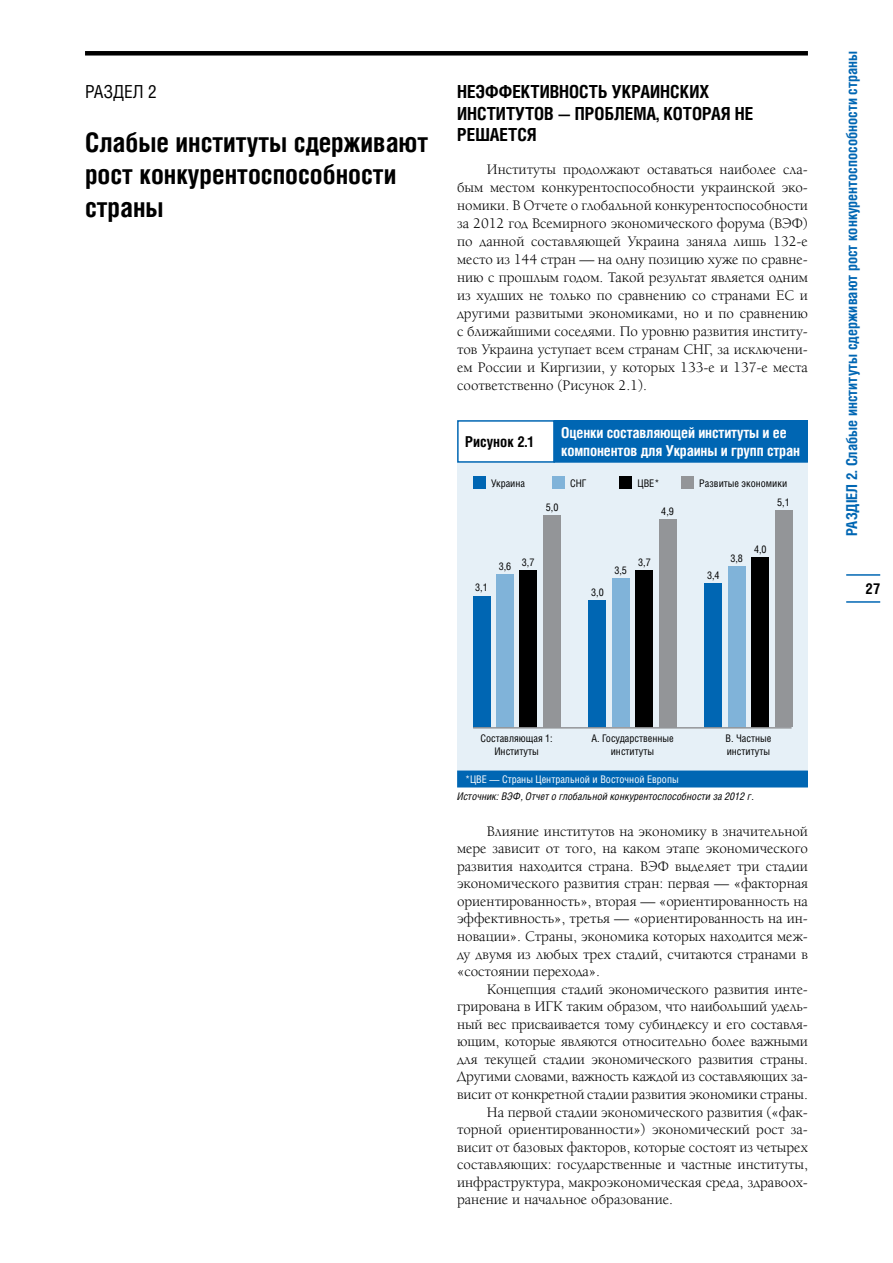
<style>
.page{position:relative;width:893px;height:1263px;background:#fff}
.page>*{position:absolute;margin:0;border:0;box-sizing:border-box;transform-origin:0 0}
.t1{font:700 27px/32.4px "Helios Cond C";color:#000}
.t2{font:700 18px/21.6px "Helios Cond C";color:#000}
.t3{font:18px "Helios Cond C";color:#000}
.t4{font:15px/18px "Alliance C";letter-spacing:-.01em;color:#000;text-align:justify}
.t5{font:700 15px "Helios Cond C";color:#0066b3}
.t6{font:700 15px/18px "Helios Cond C";letter-spacing:-.01em;color:#fff}
.t7{font:700 15px "Helios Cond C";color:#000}
.t8{font:10.5px/12.6px "Helios Cond C";color:#000;text-align:center}
.t9{font:italic 10.5px "Helios Cond C";color:#000}
.t10{font:10.5px "Helios Cond C";color:#fff}
</style>
<div class="page">
<div style="left:85px;top:51px;width:723px;height:5px;background:#000"></div>
<hr style="left:846px;top:574px;width:34px;height:2px;background:#0066b3">
<hr style="left:846px;top:601px;width:34px;height:2px;background:#0066b3">
<div style="left:457px;top:453px;width:351px;height:317px;background:#e6f0f7"></div>
<div style="left:458px;top:421px;width:96px;height:41px;background:#fff"></div>
<div style="left:457px;top:420px;width:98px;height:43px;border:2px solid #0066b3"></div>
<div style="left:554px;top:421px;width:253px;height:41px;background:#0066b3"></div>
<div style="left:553px;top:420px;width:255px;height:43px;border:2px solid #0066b3"></div>
<div style="left:458px;top:771px;width:349px;height:16px;background:#0066b3"></div>
<div style="left:457px;top:770px;width:351px;height:17px;border:2px solid #0066b3"></div>
<div style="left:589px;top:600px;width:17px;height:127px;background:#0066b3"></div>
<div style="left:612px;top:579px;width:17px;height:148px;background:#80b3d9"></div>
<div style="left:636px;top:570px;width:17px;height:157px;background:#000"></div>
<div style="left:659px;top:519px;width:17px;height:208px;background:#939598"></div>
<div style="left:473px;top:476px;width:13px;height:13px;background:#0066b3"></div>
<div style="left:552px;top:476px;width:13px;height:13px;background:#80b3d9"></div>
<div style="left:619px;top:476px;width:13px;height:13px;background:#000"></div>
<div style="left:681px;top:476px;width:13px;height:13px;background:#939598"></div>
<div style="left:473px;top:596px;width:17px;height:131px;background:#0066b3"></div>
<div style="left:496px;top:574px;width:17px;height:153px;background:#80b3d9"></div>
<div style="left:520px;top:570px;width:17px;height:157px;background:#000"></div>
<div style="left:543px;top:515px;width:17px;height:212px;background:#939598"></div>
<div style="left:705px;top:583px;width:17px;height:144px;background:#0066b3"></div>
<div style="left:728px;top:566px;width:17px;height:161px;background:#80b3d9"></div>
<div style="left:752px;top:557px;width:17px;height:170px;background:#000"></div>
<div style="left:775px;top:510px;width:17px;height:217px;background:#939598"></div>
<hr style="left:473px;top:727px;width:319px;height:1px;background:#939598">
<p class="t3" style="left:85px;top:81px;width:20px">Раздел</p>
<p class="t3" style="left:148px;top:81px;width:10px">2</p>
<h1 class="t1" style="left:85px;top:125px;width:345px">Слабые институты сдерживают рост конкурентоспособности страны</h1>
<p class="t2" style="left:457px;top:80px;width:298px">НЕЭФФЕКТИВНОСТЬ УКРАИНСКИХ<br>ИНСТИТУТОВ — ПРОБЛЕМА, КОТОРАЯ НЕ<br>РЕШАЕТСЯ</p>
<p class="t4" style="left:457px;top:160px;width:352px;text-indent:30px">Институты продолжают оставаться наиболее сла&shy;бым местом конкурентоспособности украинской эко&shy;номики. В Отчете о глобальной конкурентоспособности за 2012 год Всемирного экономического форума (ВЭФ) по данной составляющей Украина заняла лишь 132-е место из 144 стран — на одну позицию хуже по сравне&shy;нию с прошлым годом. Такой результат является одним из худших не только по сравнению со странами ЕС и другими развитыми экономиками, но и по сравнению с ближайшими соседями. По уровню развития институ&shy;тов Украина уступает всем странам СНГ, за исключени&shy;ем России и Киргизии, у которых 133-е и 137-е места соответственно (Рисунок 2.1).</p>
<p class="t7" style="left:465px;top:432px;width:71px">Рисунок 2.1</p>
<p class="t6" style="left:561px;top:423px;width:240px">Оценки составляющей институты и ее компонентов для Украины и групп стран</p>
<p class="t8" style="left:491px;top:476px;width:35px">Украина</p>
<p class="t8" style="left:570px;top:476px;width:18px">СНГ</p>
<p class="t8" style="left:637px;top:476px;width:23px">ЦВЕ*</p>
<p class="t8" style="left:699px;top:476px;width:90px">Развитые экономики</p>
<p class="t8" style="left:546px;top:500px;width:14px">5,0</p>
<p class="t8" style="left:475px;top:581px;width:14px">3,1</p>
<p class="t8" style="left:499px;top:558px;width:37px">3,6 3,7</p>
<p class="t8" style="left:661px;top:505px;width:14px">4,9</p>
<p class="t8" style="left:591px;top:585px;width:14px">3,0</p>
<p class="t8" style="left:614px;top:564px;width:14px">3,5</p>
<p class="t8" style="left:638px;top:556px;width:14px">3,7</p>
<p class="t8" style="left:777px;top:496px;width:14px">5,1</p>
<p class="t8" style="left:707px;top:568px;width:14px">3,4</p>
<p class="t8" style="left:730px;top:551px;width:14px">3,8</p>
<p class="t8" style="left:754px;top:543px;width:14px">4,0</p>
<p class="t5" style="left:843px;top:536px;width:486px;rotate:-90deg">РАЗДІЕЛ 2. Слабые институты сдерживают рост конкурентоспособности страны</p>
<p class="t7" style="left:866px;top:579px;width:16px">27</p>
<p class="t8" style="left:480px;top:732px;width:74px">Составляющая 1:<br>Институты</p>
<p class="t8" style="left:591px;top:732px;width:84px">A. Государственные институты</p>
<p class="t10" style="left:465px;top:773px;width:215px">*ЦВЕ — Страны Центральной и Восточной Европы</p>
<p class="t8" style="left:725px;top:732px;width:47px;text-align:left">B. Частные институты</p>
<p class="t9" style="left:457px;top:790px;width:298px">Источник: ВЭФ, Отчет о глобальной конкурентоспособности за 2012 г.</p>
<p class="t4" style="left:457px;top:822px;width:352px;line-height:17.5px;text-indent:30px">Влияние институтов на экономику в значительной мере зависит от того, на каком этапе экономического развития находится страна. ВЭФ выделяет три стадии экономического развития стран: первая — «факторная ориентированность», вторая — «ориентированность на эффективность», третья — «ориентированность на ин&shy;новации». Страны, экономика которых находится меж&shy;ду двумя из любых трех стадий, считаются странами в «состоянии перехода».</p>
<p class="t4" style="left:487px;top:980px;width:323px">Концепция стадий экономического развития инте-</p>
<p class="t4" style="left:457px;top:997px;width:352px">грирована в ИГК таким образом, что наибольший удель-</p>
<p class="t4" style="left:457px;top:1015px;width:352px">ный вес присваивается тому субиндексу и его составля-</p>
<p class="t4" style="left:457px;top:1032px;width:352px">ющим, которые являются относительно более важными</p>
<p class="t4" style="left:457px;top:1050px;width:352px">для текущей стадии экономического развития страны.</p>
<p class="t4" style="left:457px;top:1067px;width:352px">Другими словами, важность каждой из составляющих за-</p>
<p class="t4" style="left:457px;top:1085px;width:352px">висит от конкретной стадии развития экономики страны.</p>
<p class="t4" style="left:487px;top:1102px;width:323px">На первой стадии экономического развития («фак-</p>
<p class="t4" style="left:457px;top:1120px;width:352px">торной ориентированности») экономический рост за-</p>
<p class="t4" style="left:457px;top:1137px;width:352px">висит от базовых факторов, которые состоят из четырех</p>
<p class="t4" style="left:457px;top:1155px;width:352px">составляющих: государственные и частные институты,</p>
<p class="t4" style="left:457px;top:1173px;width:352px">инфраструктура, макроэкономическая среда, здравоох-</p>
<p class="t4" style="left:457px;top:1190px;width:217px">ранение и начальное образование.</p>
</div>
